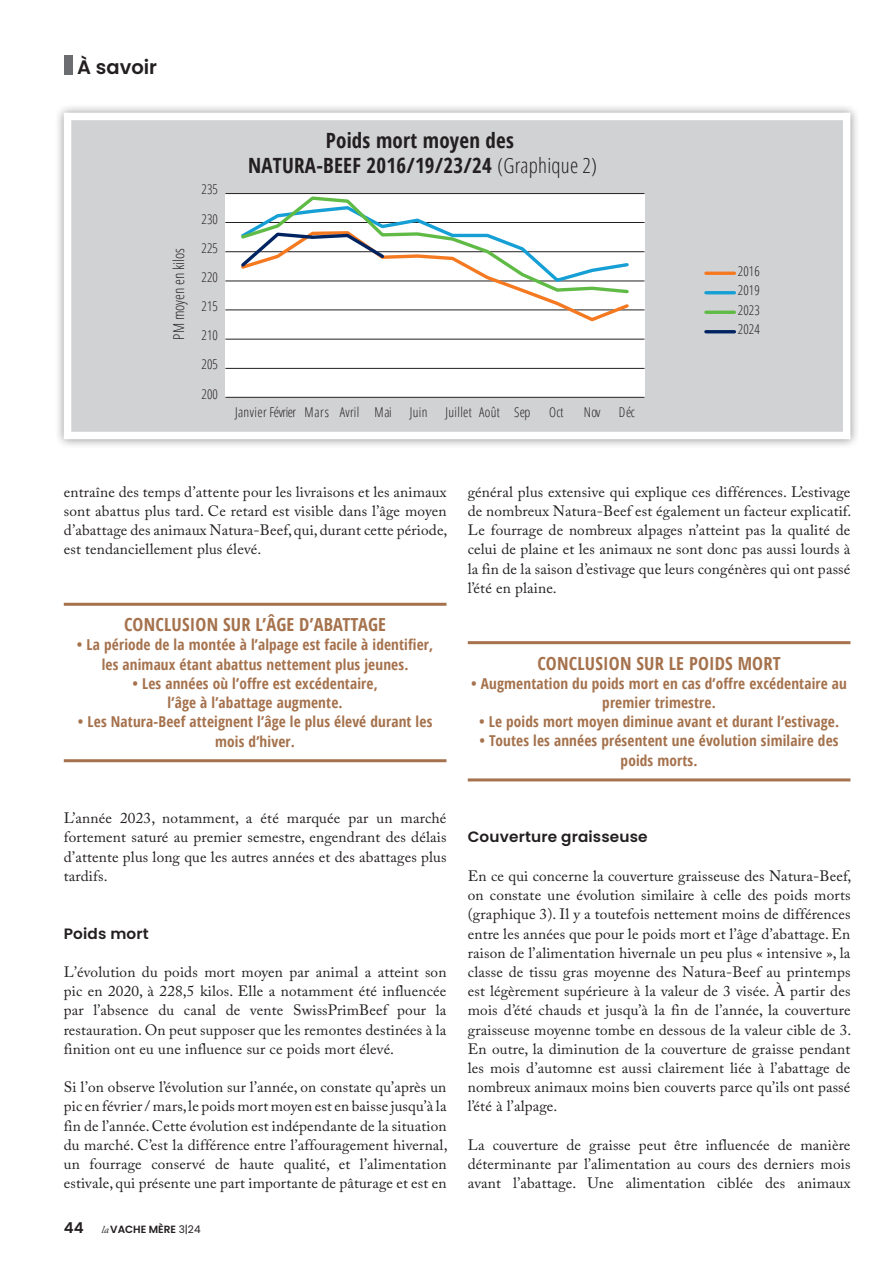
<style>
.page{position:relative;width:893px;height:1263px;background:#fff}
.page>*{position:absolute;margin:0;border:0;box-sizing:border-box;transform-origin:0 0}
.t1{font:700 condensed 21px/25.2px "Open Sans";letter-spacing:.01em;color:#231f20;text-align:center}
.t2{font:600 19.5px "Poppins";color:#231f20}
.t3{font:700 condensed 18px "Open Sans";letter-spacing:.01em;color:#a5724d}
.t4{font:15px/19.2px "Adobe Caslon Pro";letter-spacing:.01em;color:#231f20;text-align:justify}
.t5{font:700 condensed 15px/19.2px "Open Sans";letter-spacing:.01em;color:#a5724d;text-align:center}
.t6{font:600 15px "Poppins";letter-spacing:.01em;color:#231f20}
.t7{font:300 condensed 15px "Open Sans";color:#231f20}
.t8{font:300 condensed 13.5px/19.5px "Open Sans";letter-spacing:.01em;color:#231f20;text-align:justify}
.t9{font:300 condensed 13.5px "Open Sans";letter-spacing:.03em;color:#231f20}
.t10{font:600 10.5px "Poppins";color:#231f20}
.s1{font-weight:300}
.s2{font-size:15px}
.s3{font-family:"Adobe Caslon Pro";font-weight:400;font-style:italic}
.s4{font-weight:400}
</style>
<div class="page">
<div style="left:64px;top:55px;width:8px;height:19px;background:#6c6d70"></div>
<hr style="left:64px;top:603px;width:382px;height:3px;background:#a5724d">
<hr style="left:64px;top:759px;width:382px;height:3px;background:#a5724d">
<hr style="left:468px;top:641px;width:382px;height:3px;background:#a5724d">
<hr style="left:468px;top:778px;width:382px;height:3px;background:#a5724d">
<div style="left:54px;top:103px;width:806px;height:346px;background:#231f20;opacity:.5"></div>
<div style="left:68px;top:116px;width:779px;height:319px;background:#d1d2d4"></div>
<div style="left:225px;top:194px;width:419px;height:204px;background:#fff"></div>
<hr style="left:706px;top:272px;width:28px;height:3px;background:#f47921">
<hr style="left:706px;top:291px;width:28px;height:3px;background:#159fd5">
<hr style="left:706px;top:311px;width:28px;height:3px;background:#60bb46">
<hr style="left:706px;top:330px;width:28px;height:3px;background:#002361">
<hr style="left:225px;top:368px;width:419px;height:1px;background:#231f20">
<hr style="left:225px;top:339px;width:419px;height:1px;background:#231f20">
<hr style="left:225px;top:309px;width:419px;height:1px;background:#231f20">
<hr style="left:225px;top:281px;width:419px;height:1px;background:#231f20">
<hr style="left:225px;top:251px;width:419px;height:1px;background:#231f20">
<hr style="left:225px;top:222px;width:419px;height:1px;background:#231f20">
<hr style="left:225px;top:193px;width:419px;height:1px;background:#231f20">
<hr style="left:225px;top:397px;width:419px;height:1px;background:#231f20">
<svg style="left:238px;top:196px;width:393px;height:126px"></svg>
<div style="left:64px;top:113px;width:786px;height:326px;border:8px solid #fff"></div>
<h2 class="t2" style="left:77px;top:56px;width:81px">À savoir</h2>
<p class="t7" style="left:168px;top:340px;width:93px;rotate:-90deg">PM moyen en kilos</p>
<p class="t8" style="left:202px;top:179px;width:18px">235</p>
<p class="t8" style="left:202px;top:209px;width:18px">230</p>
<p class="t8" style="left:202px;top:238px;width:18px">225</p>
<p class="t8" style="left:202px;top:267px;width:18px">220</p>
<p class="t8" style="left:202px;top:296px;width:18px">215</p>
<p class="t8" style="left:202px;top:325px;width:18px">210</p>
<p class="t8" style="left:202px;top:354px;width:18px">205</p>
<p class="t8" style="left:202px;top:383px;width:18px">200</p>
<h1 class="t1" style="left:248px;top:128px;width:350px">Poids mort moyen des<br>NATURA-BEEF 2016/19/23/24 <span class="s1">(Graphique 2)</span></h1>
<p class="t8" style="left:235px;top:402px;width:158px">Janvier Février Mars Avril Mai</p>
<p class="t8" style="left:410px;top:402px;width:19px">Juin</p>
<p class="t9" style="left:445px;top:403px;width:87px">Juillet Août Sep</p>
<p class="t8" style="left:549px;top:402px;width:16px">Oct</p>
<p class="t8" style="left:584px;top:402px;width:18px">Nov</p>
<p class="t8" style="left:619px;top:402px;width:18px">Déc</p>
<p class="t8" style="left:738px;top:261px;width:24px">2016<br>2019<br>2023<br>2024</p>
<p class="t4" style="left:64px;top:482px;width:385px">entraîne des temps d’attente pour les livraisons et les animaux sont abattus plus tard. Ce retard est visible dans l’âge moyen d’abattage des animaux Natura-Beef, qui, durant cette période, est tendanciellement plus élevé.</p>
<p class="t3" style="left:124px;top:612px;width:263px">CONCLUSION SUR L’ÂGE D’ABATTAGE</p>
<p class="t5" style="left:77px;top:635px;width:358px">• La période de la montée à l’alpage est facile à identifier, les animaux étant abattus nettement plus jeunes.</p>
<p class="t5" style="left:132px;top:673px;width:247px">• Les années où l’offre est excédentaire, l’âge à l’abattage augmente.</p>
<p class="t5" style="left:78px;top:712px;width:356px">• Les Natura-Beef atteignent l’âge le plus élevé durant les mois d’hiver.</p>
<p class="t4" style="left:64px;top:808px;width:384px">L’année 2023, notamment, a été marquée par un marché fortement saturé au premier semestre, engendrant des délais d’attente plus long que les autres années et des abattages plus tardifs.</p>
<p class="t6" style="left:64px;top:924px;width:86px">Poids mort</p>
<p class="t4" style="left:64px;top:962px;width:384px">L’évolution du poids mort moyen par animal a atteint son pic en 2020, à 228,5 kilos. Elle a notamment été influencée par l’absence du canal de vente SwissPrimBeef pour la restauration. On peut supposer que les remontes destinées à la finition ont eu une influence sur ce poids mort élevé.</p>
<p class="t4" style="left:64px;top:1077px;width:385px">Si l’on observe l’évolution sur l’année, on constate qu’après un pic en février / mars, le poids mort moyen est en baisse jusqu’à la fin de l’année. Cette évolution est indépendante de la situation du marché. C’est la différence entre l’affouragement hivernal, un fourrage conservé de haute qualité, et l’alimentation estivale, qui présente une part importante de pâturage et est en</p>
<p class="t10" style="left:64px;top:1224px;width:138px"><span class="s2">44</span> <span class="s3">la</span>VACHE MÈRE <span class="s4">3|24</span></p>
<p class="t4" style="left:468px;top:482px;width:385px">général plus extensive qui explique ces différences. L’estivage de nombreux Natura-Beef est également un facteur explicatif.<br>Le fourrage de nombreux alpages n’atteint pas la qualité de celui de plaine et les animaux ne sont donc pas aussi lourds à la fin de la saison d’estivage que leurs congénères qui ont passé l’été en plaine.</p>
<p class="t3" style="left:537px;top:651px;width:245px">CONCLUSION SUR LE POIDS MORT</p>
<p class="t5" style="left:471px;top:673px;width:377px">• Augmentation du poids mort en cas d’offre excédentaire au premier trimestre.</p>
<p class="t5" style="left:479px;top:712px;width:362px">• Le poids mort moyen diminue avant et durant l’estivage.</p>
<p class="t5" style="left:480px;top:731px;width:360px">• Toutes les années présentent une évolution similaire des poids morts.</p>
<p class="t6" style="left:468px;top:828px;width:181px">Couverture graisseuse</p>
<p class="t4" style="left:468px;top:866px;width:385px">En ce qui concerne la couverture graisseuse des Natura-Beef, on constate une évolution similaire à celle des poids morts (graphique 3). Il y a toutefois nettement moins de différences entre les années que pour le poids mort et l’âge d’abattage. En raison de l’alimentation hivernale un peu plus « intensive », la classe de tissu gras moyenne des Natura-Beef au printemps est légèrement supérieure à la valeur de 3 visée. À partir des mois d’été chauds et jusqu’à la fin de l’année, la couverture graisseuse moyenne tombe en dessous de la valeur cible de 3.<br>En outre, la diminution de la couverture de graisse pendant les mois d’automne est aussi clairement liée à l’abattage de nombreux animaux moins bien couverts parce qu’ils ont passé l’été à l’alpage.</p>
<p class="t4" style="left:468px;top:1135px;width:384px">La couverture de graisse peut être influencée de manière déterminante par l’alimentation au cours des derniers mois avant l’abattage. Une alimentation ciblée des animaux</p>
</div>
